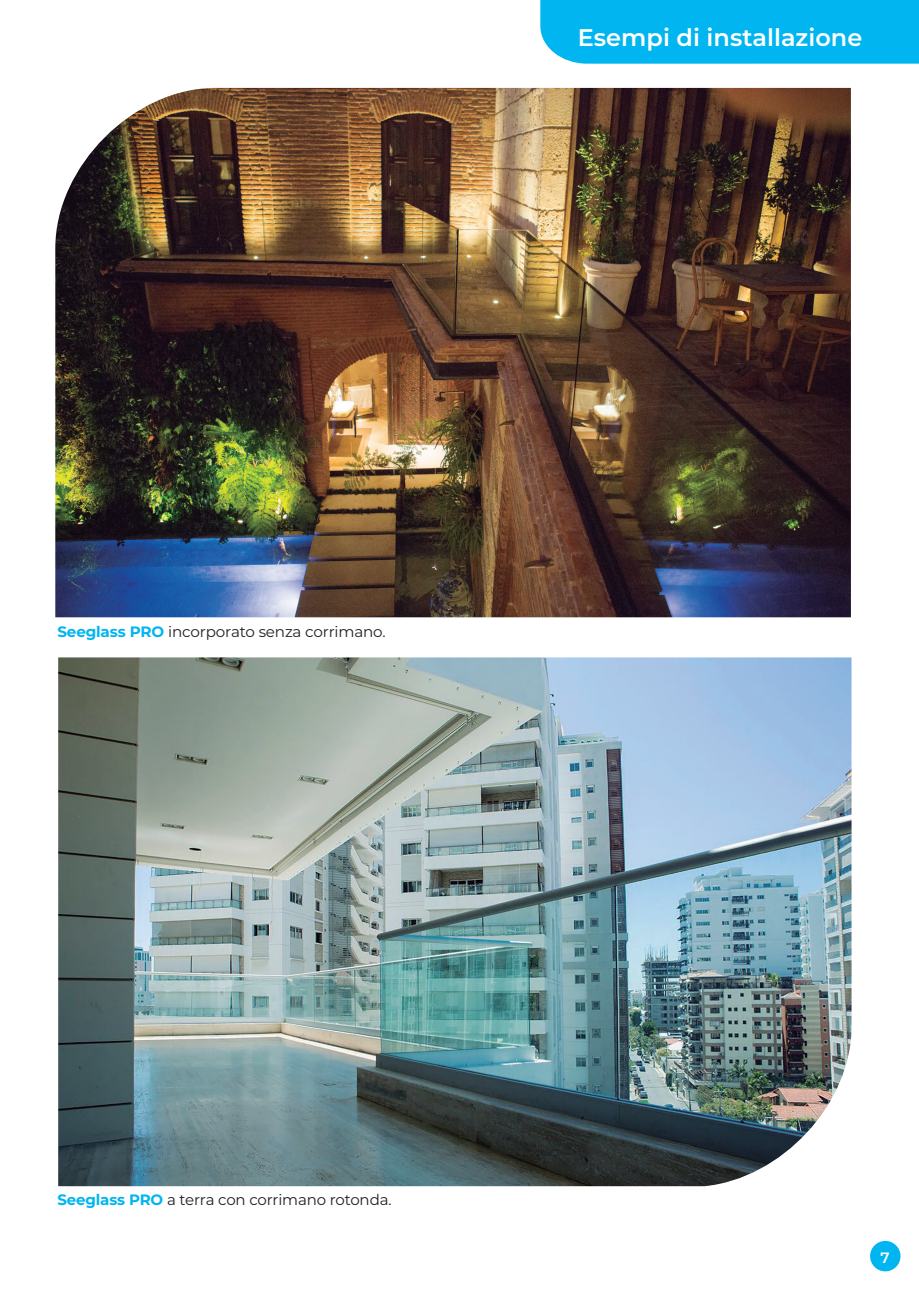
<style>
.page{position:relative;width:919px;height:1289px;background:#fff}
.page>*{position:absolute;margin:0;border:0;box-sizing:border-box;transform-origin:0 0}
.t1{font:600 24px "Montserrat";color:#fff}
.t2{font:15px "Montserrat";letter-spacing:-.01em;color:#231f20}
.t3{font:600 15px "Montserrat";color:#fff}
.s1{font-weight:700;color:#00b5f0}
</style>
<div class="page">
<div style="left:540px;top:0;width:378px;height:64px;background:#00b5f0"></div>
<img style="left:55px;top:88px;width:795px;height:529px">
<img style="left:58px;top:657px;width:793px;height:529px">
<div style="left:870px;top:1240px;width:30px;height:31px;background:#00b5f0;border-radius:50%"></div>
<p class="t1" style="left:578px;top:21px;width:286px">Esempi di installazione</p>
<p class="t2" style="left:57px;top:621px;width:329px"><span class="s1">Seeglass PRO</span> incorporato senza corrimano.</p>
<p class="t2" style="left:57px;top:1188px;width:335px"><span class="s1">Seeglass PRO</span> a terra con corrimano rotonda.</p>
<p class="t3" style="left:880px;top:1247px;width:11px">7</p>
</div>
